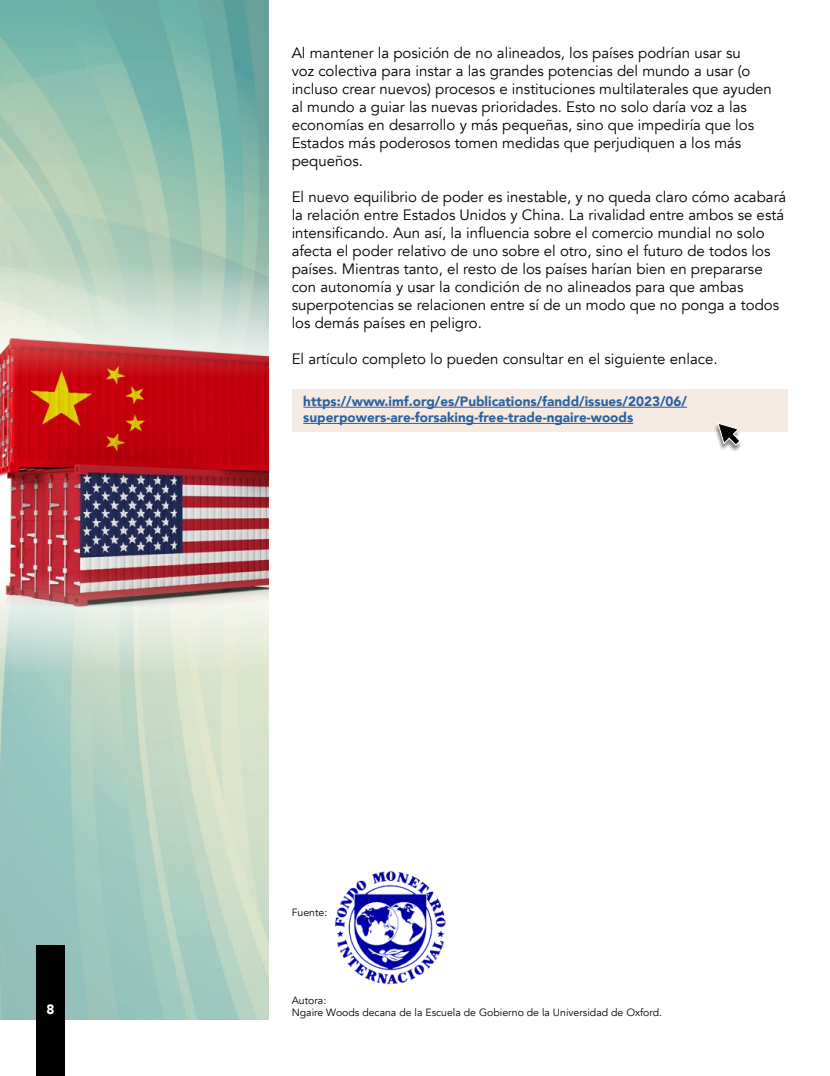
<style>
.page{position:relative;width:830px;height:1076px;background:#fff}
.page>*{position:absolute;margin:0;border:0;box-sizing:border-box;transform-origin:0 0}
.t1{font:15px/18px "Avenir";color:#000001}
.t2{font:900 13.5px/16.2px "Avenir";color:#2b61a0}
.t3{font:900 13.5px "Avenir";color:#fff}
.t4{font:10.5px/12.6px "Avenir";color:#000001}
</style>
<div class="page">
<img style="left:335px;top:871px;width:111px;height:114px">
<img style="left:0;top:407px;width:268px;height:150px">
<img style="left:0;top:0;width:268px;height:407px">
<img style="left:0;top:557px;width:268px;height:462px">
<div style="left:36px;top:945px;width:29px;height:131px;background:#000001"></div>
<div style="left:291px;top:389px;width:496px;height:42px;background:#f5ebe3"></div>
<div style="left:712px;top:424px;width:30px;height:29px;background:#000001;opacity:.5"></div>
<svg style="left:716px;top:423px;width:25px;height:23px"></svg>
<hr style="left:303px;top:407px;width:383px;height:1px;background:#2b61a0">
<hr style="left:303px;top:423px;width:330px;height:1px;background:#2b61a0">
<p class="t3" style="left:46px;top:998px;width:9px">8</p>
<p class="t1" style="left:291px;top:44px;width:481px">Al mantener la posición de no alineados, los países podrían usar su<br>voz colectiva para instar a las grandes potencias del mundo a usar (o incluso crear nuevos) procesos e instituciones multilaterales que ayuden al mundo a guiar las nuevas prioridades. Esto no solo daría voz a las economías en desarrollo y más pequeñas, sino que impediría que los Estados más poderosos tomen medidas que perjudiquen a los más pequeños.</p>
<p class="t1" style="left:291px;top:188px;width:496px">El nuevo equilibrio de poder es inestable, y no queda claro cómo acabará la relación entre Estados Unidos y China. La rivalidad entre ambos se está intensificando. Aun así, la influencia sobre el comercio mundial no solo afecta el poder relativo de uno sobre el otro, sino el futuro de todos los países. Mientras tanto, el resto de los países harían bien en prepararse con autonomía y usar la condición de no alineados para que ambas superpotencias se relacionen entre sí de un modo que no ponga a todos los demás países en peligro.</p>
<p class="t1" style="left:291px;top:350px;width:427px">El artículo completo lo pueden consultar en el siguiente enlace.</p>
<p class="t2" style="left:303px;top:393px;width:385px">https://www.imf.org/es/Publications/fandd/issues/2023/06/ superpowers-are-forsaking-free-trade-ngaire-woods</p>
<p class="t4" style="left:291px;top:906px;width:37px">Fuente:</p>
<p class="t4" style="left:291px;top:994px;width:372px">Autora:<br>Ngaire Woods decana de la Escuela de Gobierno de la Universidad de Oxford.</p>
</div>
